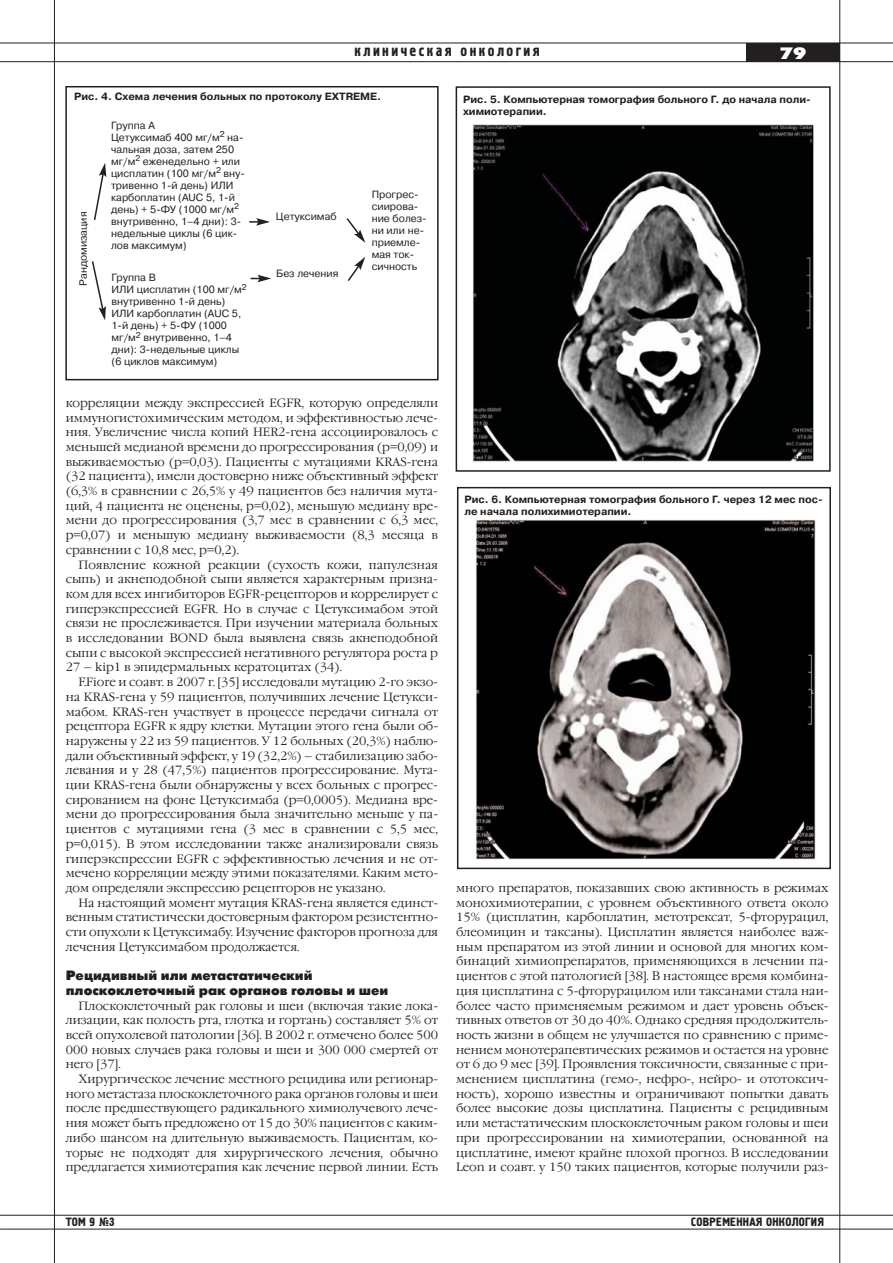
<style>
.page{position:relative;width:893px;height:1263px;background:#fff}
.page>*{position:absolute;margin:0;border:0;box-sizing:border-box;transform-origin:0 0}
.t1{font:16.5px "Futuris XC";color:#fff;scale:1.2 1}
.t2{font:15px "Hermes C";letter-spacing:.16em;color:#231f20}
.t3{font:13.5px/14.7px "Futuris XC";color:#231f20}
.t4{font:300 12px/14.7px "Garamond C";color:#231f20;text-align:justify}
.t5{font:12px "Hermes C";letter-spacing:.025em;color:#231f20}
.t6{font:10.5px/12px "Pragmatica C";color:#231f20}
.t7{font:700 10.5px/12px "Pragmatica C";color:#231f20}
</style>
<div class="page">
<hr style="left:0;top:43px;width:892px;height:1px;background:#231f20">
<hr style="left:0;top:61px;width:892px;height:1px;background:#231f20">
<hr style="left:0;top:1215px;width:892px;height:1px;background:#231f20">
<hr style="left:1px;top:1229px;width:891px;height:1px;background:#231f20">
<div style="left:745px;top:43px;width:94px;height:19px;background:#231f20"></div>
<hr style="left:54px;top:0;width:1px;height:1263px;background:#231f20">
<hr style="left:839px;top:0;width:1px;height:1263px;background:#231f20">
<div style="left:65px;top:86px;width:373px;height:294px;border:2px solid #231f20"></div>
<img style="left:473px;top:124px;width:340px;height:337px">
<div style="left:455px;top:86px;width:375px;height:386px;border:2px solid #231f20"></div>
<img style="left:475px;top:520px;width:340px;height:339px">
<div style="left:457px;top:487px;width:374px;height:382px;border:2px solid #231f20"></div>
<svg style="left:93px;top:163px;width:13px;height:57px"></svg>
<svg style="left:92px;top:261px;width:14px;height:59px"></svg>
<svg style="left:249px;top:218px;width:21px;height:8px"></svg>
<svg style="left:250px;top:275px;width:21px;height:7px"></svg>
<svg style="left:346px;top:218px;width:19px;height:25px"></svg>
<svg style="left:347px;top:257px;width:18px;height:24px"></svg>
<p class="t2" style="left:354px;top:46px;width:187px">клиническая онкология</p>
<h1 class="t1" style="left:779px;top:47px;width:24px">79</h1>
<p class="t7" style="left:74px;top:91px;width:308px">Рис. 4. Схема лечения больных по протоколу EXTREME.</p>
<p class="t6" style="left:78px;top:286px;width:76px;rotate:-90deg">Рандомизация</p>
<p class="t6" style="left:111px;top:120px;width:135px">Группа А<br>Цетуксимаб 400 мг/м<sup>2</sup> на&shy;чальная доза, затем 250 мг/м<sup>2</sup> еженедельно + или цисплатин (100 мг/м<sup>2</sup> вну&shy;тривенно 1-й день) ИЛИ карбоплатин (AUC 5, 1-й день) + 5-ФУ (1000 мг/м<sup>2 </sup>внутривенно, 1–4 дни): 3- недельные циклы (6 цик&shy;лов максимум)</p>
<p class="t6" style="left:111px;top:272px;width:137px">Группа В<br>ИЛИ цисплатин (100 мг/м<sup>2 </sup>внутривенно 1-й день)<br>ИЛИ карбоплатин (AUC 5,<br>1-й день) + 5-ФУ (1000 мг/м<sup>2</sup> внутривенно, 1–4 дни): 3-недельные циклы (6 циклов максимум)</p>
<p class="t6" style="left:276px;top:212px;width:62px">Цетуксимаб</p>
<p class="t6" style="left:276px;top:268px;width:64px">Без лечения</p>
<p class="t6" style="left:371px;top:189px;width:57px">Прогрес&shy;сиирова&shy;ние болез&shy;ни или не&shy;приемле&shy;мая ток&shy;сичность</p>
<p class="t4" style="left:66px;top:396px;width:374px">корреляции между экспрессией EGFR, которую определяли иммуногистохимическим методом, и эффективностью лече&shy;ния. Увеличение числа копий HER2-гена ассоциировалось с меньшей медианой времени до прогрессирования (p=0,09) и выживаемостью (p=0,03). Пациенты с мутациями KRAS-гена (32 пациента), имели достоверно ниже объективный эффект (6,3% в сравнении с 26,5% у 49 пациентов без наличия мута&shy;ций, 4 пациента не оценены, p=0,02), меньшую медиану вре&shy;мени до прогрессирования (3,7 мес в сравнении с 6,3 мес, p=0,07) и меньшую медиану выживаемости (8,3 месяца в сравнении с 10,8 мес, p=0,2).</p>
<p class="t4" style="left:66px;top:558px;width:374px;text-indent:13px">Появление кожной реакции (сухость кожи, папулезная сыпь) и акнеподобной сыпи является характерным призна&shy;ком для всех ингибиторов ЕGFR-рецепторов и коррелирует с гиперэкспрессией EGFR. Но в случае с Цетуксимабом этой связи не прослеживается. При изучении материала больных в исследовании BOND была выявлена связь акнеподобной сыпи с высокой экспрессией негативного регулятора роста р 27 – kip1 в эпидермальных кератоцитах (34).</p>
<p class="t4" style="left:66px;top:676px;width:374px;text-indent:13px">F.Fiore и соавт. в 2007 г. [35] исследовали мутацию 2-го экзо&shy;на KRAS-гена у 59 пациентов, получивших лечение Цетукси&shy;мабом. KRAS-ген участвует в процессе передачи сигнала от рецептора EGFR к ядру клетки. Мутации этого гена были об&shy;наружены у 22 из 59 пациентов. У 12 больных (20,3%) наблю&shy;дали объективный эффект, у 19 (32,2%) – стабилизацию забо&shy;левания и у 28 (47,5%) пациентов прогрессирование. Мута&shy;ции KRAS-гена были обнаружены у всех больных с прогрес&shy;сированием на фоне Цетуксимаба (p=0,0005). Медиана вре&shy;мени до прогрессирования была значительно меньше у па&shy;циентов с мутациями гена (3 мес в сравнении с 5,5 мес, p=0,015). В этом исследовании также анализировали связь гиперэкспрессии EGFR с эффективностью лечения и не от&shy;мечено корреляции между этими показателями. Каким мето&shy;дом определяли экспрессию рецепторов не указано.</p>
<p class="t4" style="left:66px;top:896px;width:374px;text-indent:13px">На настоящий момент мутация KRAS-гена является единст&shy;венным статистически достоверным фактором резистентно&shy;сти опухоли к Цетуксимабу. Изучение факторов прогноза для лечения Цетуксимабом продолжается.</p>
<p class="t3" style="left:66px;top:969px;width:324px">Рецидивный или метастатический плоскоклеточный рак органов головы и шеи</p>
<p class="t4" style="left:66px;top:999px;width:374px;text-indent:13px">Плоскоклеточный рак головы и шеи (включая такие лока&shy;лизации, как полость рта, глотка и гортань) составляет 5% от всей опухолевой патологии [36]. В 2002 г. отмечено более 500<br>000 новых случаев рака головы и шеи и 300 000 смертей от него [37].</p>
<p class="t4" style="left:66px;top:1073px;width:374px;text-indent:13px">Хирургическое лечение местного рецидива или регионар&shy;ного метастаза плоскоклеточного рака органов головы и шеи после предшествующего радикального химиолучевого лече&shy;ния может быть предложено от 15 до 30% пациентов с каким&shy;либо шансом на длительную выживаемость. Пациентам, ко&shy;торые не подходят для хирургического лечения, обычно предлагается химиотерапия как лечение первой линии. Есть</p>
<p class="t7" style="left:463px;top:94px;width:349px">Рис. 5. Компьютерная томография больного Г. до начала поли&shy;химиотерапии.</p>
<p class="t7" style="left:464px;top:494px;width:360px">Рис. 6. Компьютерная томография больного Г. через 12 мес пос&shy;ле начала полихимиотерапии.</p>
<p class="t4" style="left:456px;top:881px;width:374px">много препаратов, показавших свою активность в режимах монохимиотерапии, с уровнем объективного ответа около 15% (цисплатин, карбоплатин, метотрексат, 5-фторурацил, блеомицин и таксаны). Цисплатин является наиболее важ&shy;ным препаратом из этой линии и основой для многих ком&shy;бинаций химиопрепаратов, применяющихся в лечении па&shy;циентов с этой патологией [38]. В настоящее время комбина&shy;ция цисплатина с 5-фторурацилом или таксанами стала наи&shy;более часто применяемым режимом и дает уровень объек&shy;тивных ответов от 30 до 40%. Однако средняя продолжитель&shy;ность жизни в общем не улучшается по сравнению с приме&shy;нением монотерапевтических режимов и остается на уровне от 6 до 9 мес [39]. Проявления токсичности, связанные с при&shy;менением цисплатина (гемо-, нефро-, нейро- и ототоксич&shy;ность), хорошо известны и ограничивают попытки давать более высокие дозы цисплатина. Пациенты с рецидивным или метастатическим плоскоклеточным раком головы и шеи при прогрессировании на химиотерапии, основанной на цисплатине, имеют крайне плохой прогноз. В исследовании Leon и соавт. у 150 таких пациентов, которые получили раз-</p>
<p class="t5" style="left:66px;top:1218px;width:51px">ТОМ 9 №3</p>
<p class="t5" style="left:690px;top:1218px;width:135px">СОВРЕМЕННАЯ ОНКОЛОГИЯ</p>
</div>
